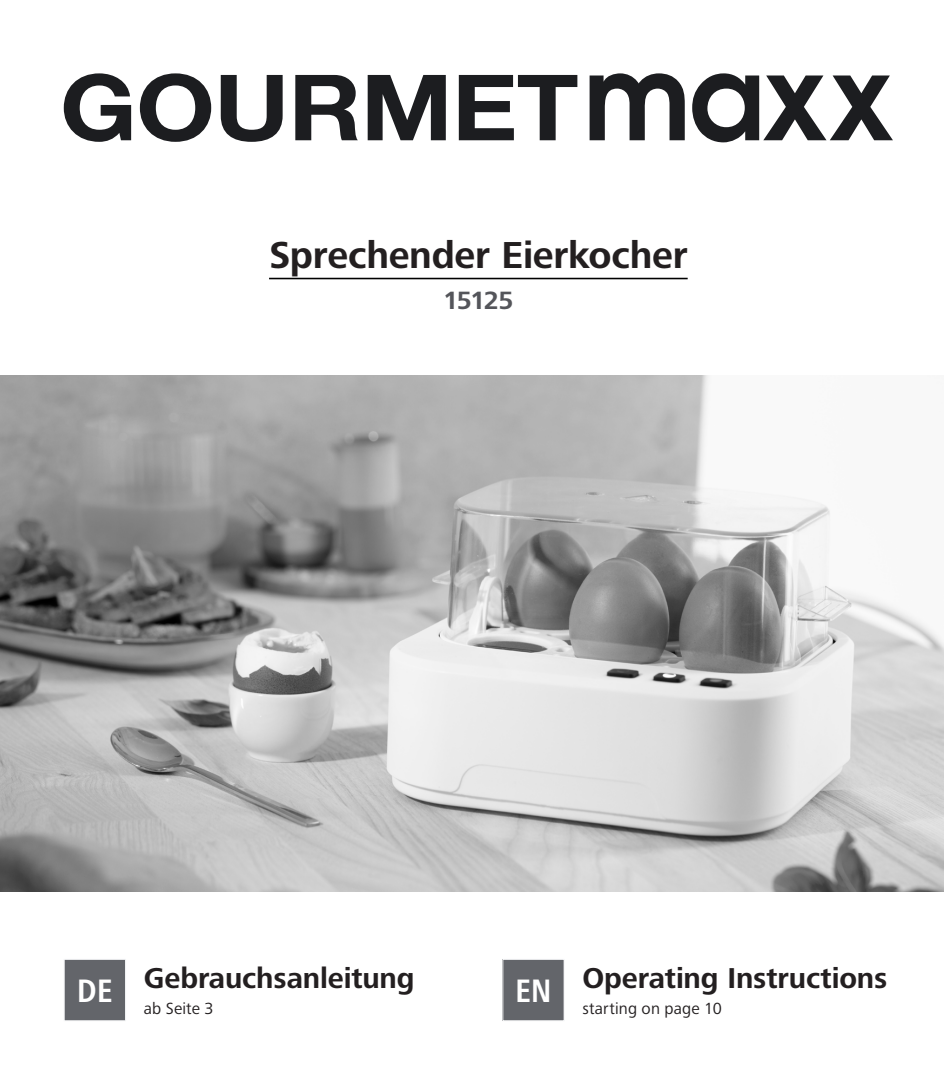
<style>
.page{position:relative;width:944px;height:1085px;background:#fff}
.page>*{position:absolute;margin:0;border:0;box-sizing:border-box;transform-origin:0 0}
.t1{font:700 38.93px "Frutiger Next LTW1 G";letter-spacing:-.005em;color:#231f20}
.t2{font:700 condensed 33.52px "Frutiger Next LTW1 G";color:#fff}
.t3{font:700 29.7px "Frutiger Next LTW1 G";letter-spacing:-.005em;color:#231f20}
.t4{font:700 25.88px "Frutiger Next LTW1 G";letter-spacing:-.065em;color:#54555a}
._01_Fließtext{font:16.65px "Frutiger Next LTW1 G";letter-spacing:.01em;color:#231f20}
</style>
<div class="page">
<svg style="left:590px;top:73px;width:303px;height:69px"></svg>
<svg style="left:64px;top:73px;width:513px;height:69px"></svg>
<img style="left:0;top:376px;width:944px;height:515px">
<hr style="left:269px;top:278px;width:419px;height:1px;background:#000">
<div style="left:64px;top:959px;width:62px;height:61px;background:#63656a"></div>
<div style="left:64px;top:958px;width:62px;height:62px;border:1px solid #f2f3f4"></div>
<div style="left:503px;top:959px;width:61px;height:61px;background:#63656a"></div>
<div style="left:502px;top:958px;width:63px;height:62px;border:1px solid #f2f3f4"></div>
<p class="t1" style="left:269px;top:232px;width:420px">Sprechender Eierkocher</p>
<p class="t4" style="left:443px;top:285px;width:72px">15125</p>
<p class="t2" style="left:77px;top:971px;width:38px">DE</p>
<p class="t3" style="left:144px;top:961px;width:272px">Gebrauchsanleitung</p>
<p class="_01_Fließtext" style="left:144px;top:998px;width:71px">ab Seite 3</p>
<p class="t2" style="left:515px;top:971px;width:38px">EN</p>
<p class="t3" style="left:582px;top:961px;width:307px">Operating Instructions</p>
<p class="_01_Fließtext" style="left:582px;top:998px;width:141px">starting on page 10</p>
</div>
